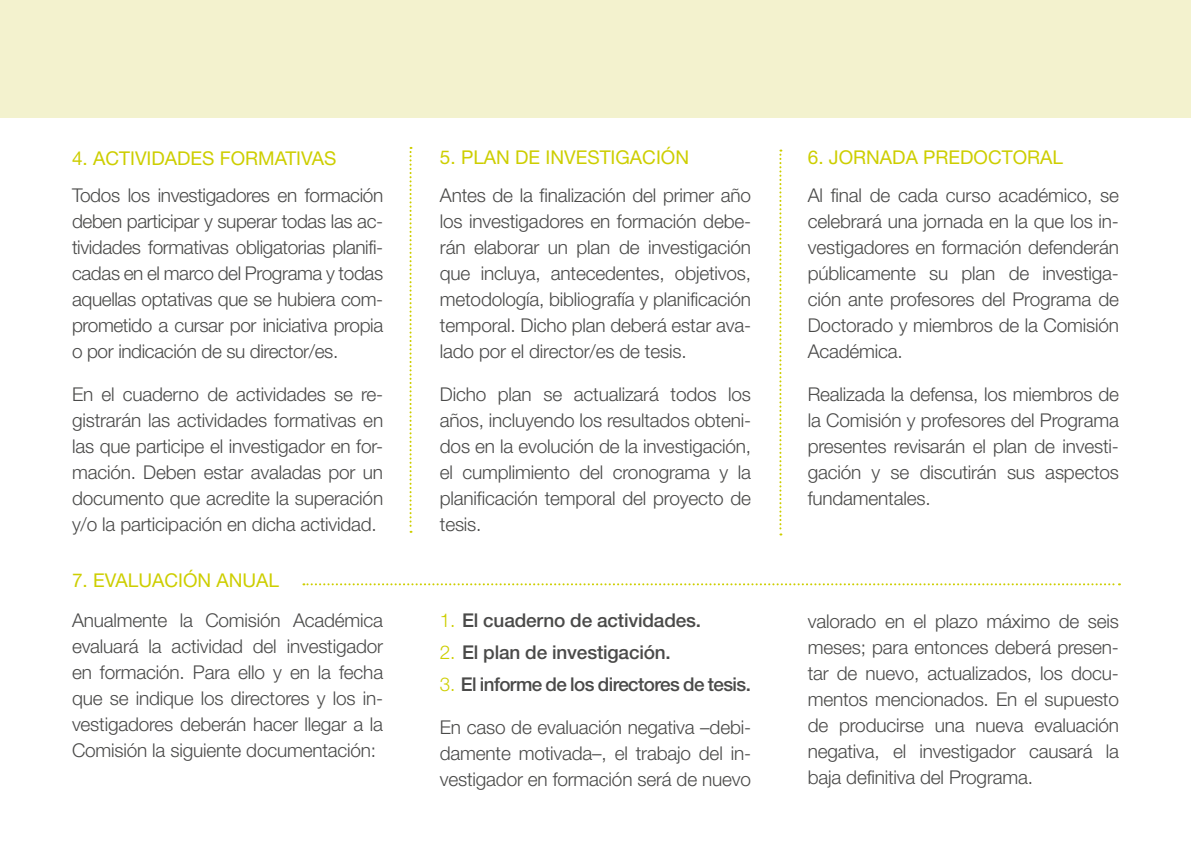
<style>
.page{position:relative;width:1191px;height:851px;background:#fff}
.page>*{position:absolute;margin:0;border:0;box-sizing:border-box;transform-origin:0 0}
.t1{font:300 19px/26px "Helvetica Neue";letter-spacing:-.01em;color:#4a4a49;text-align:justify}
.t2{font:19px "Helvetica Neue";color:#cdce00}
.t3{font:500 19px "Helvetica Neue";letter-spacing:-.01em;color:#4a4a49}
.t4{font:500 19px "Helvetica Neue";letter-spacing:-.03em;color:#4a4a49}
.s1{font-weight:300;color:#cdce00}
</style>
<div class="page">
<div style="left:0;top:0;width:1191px;height:117px;background:#f3f2ce"></div>
<svg style="left:409px;top:147px;width:2px;height:385px"></svg>
<svg style="left:779px;top:149px;width:2px;height:386px"></svg>
<svg style="left:303px;top:583px;width:817px;height:2px"></svg>
<p class="t2" style="left:72px;top:146px;width:266px">4. ACTIVIDADES FORMATIVAS</p>
<p class="t1" style="left:72px;top:182px;width:313px">Todos los investigadores en formación deben participar y superar todas las ac&shy;tividades formativas obligatorias planifi&shy;cadas en el marco del Programa y todas aquellas optativas que se hubiera com&shy;prometido a cursar por iniciativa propia o por indicación de su director/es.</p>
<p class="t1" style="left:72px;top:381px;width:313px">En el cuaderno de actividades se re&shy;gistrarán las actividades formativas en las que participe el investigador en for&shy;mación. Deben estar avaladas por un documento que acredite la superación y/o la participación en dicha actividad.</p>
<p class="t2" style="left:72px;top:568px;width:209px">7. EVALUACIÓN ANUAL</p>
<p class="t2" style="left:440px;top:146px;width:251px">5. PLAN DE INVESTIGACIÓN</p>
<p class="t1" style="left:440px;top:182px;width:313px">Antes de la finalización del primer año los investigadores en formación debe&shy;rán elaborar un plan de investigación que incluya, antecedentes, objetivos, metodología, bibliografía y planificación temporal. Dicho plan deberá estar ava&shy;lado por el director/es de tesis.</p>
<p class="t1" style="left:440px;top:380px;width:313px">Dicho plan se actualizará todos los años, incluyendo los resultados obteni&shy;dos en la evolución de la investigación, el cumplimiento del cronograma y la planificación temporal del proyecto de tesis.</p>
<p class="t1" style="left:72px;top:607px;width:313px">Anualmente la Comisión Académica evaluará la actividad del investigador en formación. Para ello y en la fecha que se indique los directores y los in&shy;vestigadores deberán hacer llegar a la Comisión la siguiente documentación:</p>
<p class="t3" style="left:440px;top:609px;width:263px"><span class="s1">1.</span> El cuaderno de actividades.</p>
<p class="t3" style="left:440px;top:641px;width:232px"><span class="s1">2.</span> El plan de investigación.</p>
<p class="t4" style="left:440px;top:672px;width:312px"><span class="s1">3.</span> El informe de los directores de tesis.</p>
<p class="t1" style="left:440px;top:713px;width:313px">En caso de evaluación negativa –debi&shy;damente motivada–, el trabajo del in&shy;vestigador en formación será de nuevo</p>
<p class="t2" style="left:807px;top:146px;width:257px">6. JORNADA PREDOCTORAL</p>
<p class="t1" style="left:807px;top:181px;width:313px">Al final de cada curso académico, se celebrará una jornada en la que los in&shy;vestigadores en formación defenderán públicamente su plan de investiga&shy;ción ante profesores del Programa de Doctorado y miembros de la Comisión Académica.</p>
<p class="t1" style="left:807px;top:380px;width:313px">Realizada la defensa, los miembros de la Comisión y profesores del Programa presentes revisarán el plan de investi&shy;gación y se discutirán sus aspectos fundamentales.</p>
<p class="t1" style="left:807px;top:607px;width:313px">valorado en el plazo máximo de seis meses; para entonces deberá presen&shy;tar de nuevo, actualizados, los docu&shy;mentos mencionados. En el supuesto de producirse una nueva evaluación negativa, el investigador causará la baja definitiva del Programa.</p>
</div>
